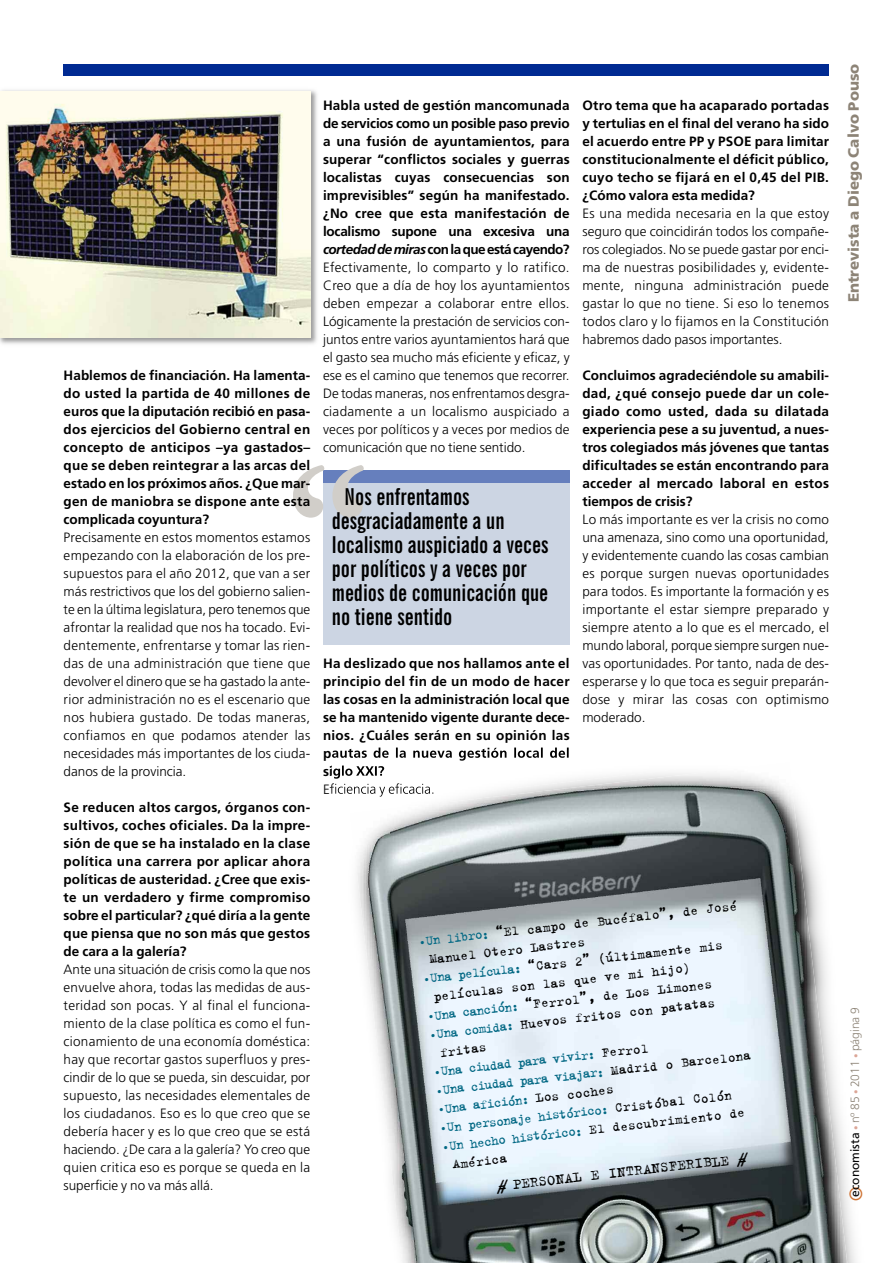
<style>
.page{position:relative;width:893px;height:1263px;background:#fff}
.page>*{position:absolute;margin:0;border:0;box-sizing:border-box;transform-origin:0 0}
.t1{font:700 180px "Adobe Garamond";color:#d1cec9}
.t2{font:700 extra-condensed 23.25px/24px "News Gothic BT";color:#000}
.t3{font:15.75px "Trixie";color:#000}
.t4{font:900 15px "Frutiger";color:#8d8477}
.t5{font:14.25px/19.6px "Trixie";color:#000}
.t6{font:14.25px "Trixie";color:#006783}
.t7{font:300 13.5px/18px "Frutiger";letter-spacing:.01em;color:#000;text-align:justify}
.t8{font:700 13.5px/18px "Frutiger";letter-spacing:.02em;color:#000;text-align:justify}
.t9{font:300 12px "Frutiger";color:#8d8477}
.s1{font-weight:700}
.s2{font-weight:700;font-style:italic}
.s3{color:#006783}
.s4{color:#000}
.s5{font-size:15px}
.s6{font-weight:400;color:#000}
.s7{font-family:"Futura";font-weight:400;font-size:16.5px;color:#ce7130}
.s8{font-size:9px;color:#dca697}
</style>
<div class="page">
<div style="left:323px;top:476px;width:247px;height:168px;background:#ccd5e3"></div>
<div style="left:323px;top:470px;width:247px;height:13px;background:#667fbd"></div>
<div style="left:64px;top:64px;width:765px;height:12px;background:#002a92"></div>
<img style="left:332px;top:747px;width:104px;height:11px">
<img style="left:331px;top:765px;width:10px;height:14px">
<img style="left:331px;top:783px;width:11px;height:11px">
<img style="left:342px;top:754px;width:514px;height:509px">
<img style="left:350px;top:762px;width:498px;height:501px">
<img style="left:0;top:90px;width:317px;height:254px">
<img style="left:0;top:91px;width:310px;height:246px">
<p class="t8" style="left:582px;top:97px;width:248px">Otro tema que ha acaparado portadas y tertulias en el final del verano ha sido el acuerdo entre PP y PSOE para limitar constitucionalmente el déficit público, cuyo techo se fijará en el 0,45 del PIB. ¿Cómo valora esta medida?</p>
<p class="t7" style="left:582px;top:205px;width:248px">Es una medida necesaria en la que estoy seguro que coincidirán todos los compañe&shy;ros colegiados. No se puede gastar por enci&shy;ma de nuestras posibilidades y, evidente&shy;mente, ninguna administración puede gastar lo que no tiene. Si eso lo tenemos todos claro y lo fijamos en la Constitución habremos dado pasos importantes.</p>
<p class="t8" style="left:582px;top:367px;width:248px">Concluimos agradeciéndole su amabili&shy;dad, ¿qué consejo puede dar un cole&shy;giado como usted, dada su dilatada experiencia pese a su juventud, a nues&shy;tros colegiados más jóvenes que tantas dificultades se están encontrando para acceder al mercado laboral en estos tiempos de crisis?</p>
<p class="t7" style="left:582px;top:511px;width:248px">Lo más importante es ver la crisis no como una amenaza, sino como una oportunidad, y evidentemente cuando las cosas cambian es porque surgen nuevas oportunidades para todos. Es importante la formación y es importante el estar siempre preparado y siempre atento a lo que es el mercado, el mundo laboral, porque siempre surgen nue&shy;vas oportunidades. Por tanto, nada de des&shy;esperarse y lo que toca es seguir preparán&shy;dose y mirar las cosas con optimismo moderado.</p>
<p class="t7" style="left:323px;top:97px;width:248px"><span class="s1">Habla usted de gestión mancomunada de servicios como un posible paso previo a una fusión de ayuntamientos, para superar “conflictos sociales y guerras localistas cuyas consecuencias son imprevisibles” según ha manifestado. ¿No cree que esta manifestación de localismo supone una excesiva una </span><span class="s2">cortedaddemiras</span><span class="s1">conlaqueestácayendo?<br></span>Efectivamente, lo comparto y lo ratifico.<br>Creo que a día de hoy los ayuntamientos deben empezar a colaborar entre ellos.<br>Lógicamente la prestación de servicios con&shy;juntos entre varios ayuntamientos hará que el gasto sea mucho más eficiente y eficaz, y ese es el camino que tenemos que recorrer.<br>De todas maneras, nos enfrentamos desgra&shy;ciadamente a un localismo auspiciado a veces por políticos y a veces por medios de comunicación que no tiene sentido.</p>
<p class="t8" style="left:64px;top:367px;width:248px">Hablemos de financiación. Ha lamenta&shy;do usted la partida de 40 millones de euros que la diputación recibió en pasa&shy;dos ejercicios del Gobierno central en concepto de anticipos –ya gastados– que se deben reintegrar a las arcas del estado en los próximos años. ¿Que mar&shy;gen de maniobra se dispone ante esta complicada coyuntura?</p>
<p class="t7" style="left:64px;top:529px;width:248px">Precisamente en estos momentos estamos empezando con la elaboración de los pre&shy;supuestos para el año 2012, que van a ser más restrictivos que los del gobierno salien&shy;te en la última legislatura, pero tenemos que afrontar la realidad que nos ha tocado. Evi&shy;dentemente, enfrentarse y tomar las rien&shy;das de una administración que tiene que devolver el dinero que se ha gastado la ante&shy;rior administración no es el escenario que nos hubiera gustado. De todas maneras, confiamos en que podamos atender las necesidades más importantes de los ciuda&shy;danos de la provincia.</p>
<p class="t8" style="left:64px;top:799px;width:248px">Se reducen altos cargos, órganos con&shy;sultivos, coches oficiales. Da la impre&shy;sión de que se ha instalado en la clase política una carrera por aplicar ahora políticas de austeridad. ¿Cree que exis&shy;te un verdadero y firme compromiso sobre el particular? ¿qué diría a la gente que piensa que no son más que gestos de cara a la galería?</p>
<p class="t7" style="left:64px;top:961px;width:248px">Ante una situación de crisis como la que nos envuelve ahora, todas las medidas de aus&shy;teridad son pocas. Y al final el funciona&shy;miento de la clase política es como el fun&shy;cionamiento de una economía doméstica: hay que recortar gastos superfluos y pres&shy;cindir de lo que se pueda, sin descuidar, por supuesto, las necesidades elementales de los ciudadanos. Eso es lo que creo que se debería hacer y es lo que creo que se está haciendo. ¿De cara a la galería? Yo creo que quien critica eso es porque se queda en la superficie y no va más allá.</p>
<h1 class="t1" style="left:286px;top:463px;width:86px">“</h1>
<h2 class="t2" style="left:332px;top:487px;width:218px;text-indent:13px">Nos enfrentamos desgraciadamente a un localismo auspiciado a veces por políticos y a veces por medios de comunicación que no tiene sentido</h2>
<p class="t8" style="left:323px;top:655px;width:248px">Ha deslizado que nos hallamos ante el principio del fin de un modo de hacer las cosas en la administración local que se ha mantenido vigente durante dece&shy;nios. ¿Cuáles serán en su opinión las</p>
<p class="t5" style="left:426px;top:929px;width:313px;text-indent:-9px;rotate:-6deg"><span class="s3">·Un libro:</span> “El campo de Bucéfalo”, de José<br>Manuel Otero Lastres</p>
<p class="t5" style="left:422px;top:967px;width:303px;rotate:-6deg"><span class="s3">·Una película:</span> “Cars 2” (últimamente mis</p>
<p class="t5" style="left:432px;top:985px;width:260px;rotate:-6deg">películas son las que ve mi hijo)</p>
<p class="t5" style="left:426px;top:1004px;width:288px;rotate:-6deg"><span class="s3">·Una canción:</span> “Ferrol”, de Los Limones</p>
<p class="t5" style="left:428px;top:1023px;width:289px;rotate:-6deg"><span class="s3">·Una comida:</span> Huevos fritos con patatas</p>
<p class="t5" style="left:439px;top:1042px;width:49px;rotate:-6deg">fritas</p>
<p class="t6" style="left:433px;top:1062px;width:218px;rotate:-6deg">·Una ciudad para vivir: <span class="s4">Ferrol</span></p>
<p class="t6" style="left:435px;top:1081px;width:319px;rotate:-6deg">·Una ciudad para viajar: <span class="s4">Madrid o Barcelona</span></p>
<p class="t6" style="left:437px;top:1100px;width:179px;rotate:-6deg">·Una afición: <span class="s4">Los coches</span></p>
<p class="t6" style="left:439px;top:1118px;width:295px;rotate:-6deg">·Un personaje histórico: <span class="s4">Cristóbal Colón</span></p>
<p class="t6" style="left:441px;top:1137px;width:306px;rotate:-6deg">·Un hecho histórico: <span class="s4">El descubrimiento de</span></p>
<p class="t5" style="left:451px;top:1153px;width:56px;rotate:-6deg">América</p>
<p class="t3" style="left:497px;top:1175px;width:251px;rotate:-6deg"><span class="s5">#</span> PERSONAL E INTRANSFERIBLE <span class="s5">#</span></p>
<p class="t4" style="left:848px;top:302px;width:240px;rotate:-90deg">Entrevista a Diego Calvo Pouso</p>
<p class="t9" style="left:850px;top:1200px;width:195px;rotate:-90deg"><span class="s6">e</span><span class="s7">O</span><span class="s6">conomista</span> <span class="s8">•</span> nº 85 <span class="s8">•</span> 2011 <span class="s8">•</span> página 9</p>
</div>
